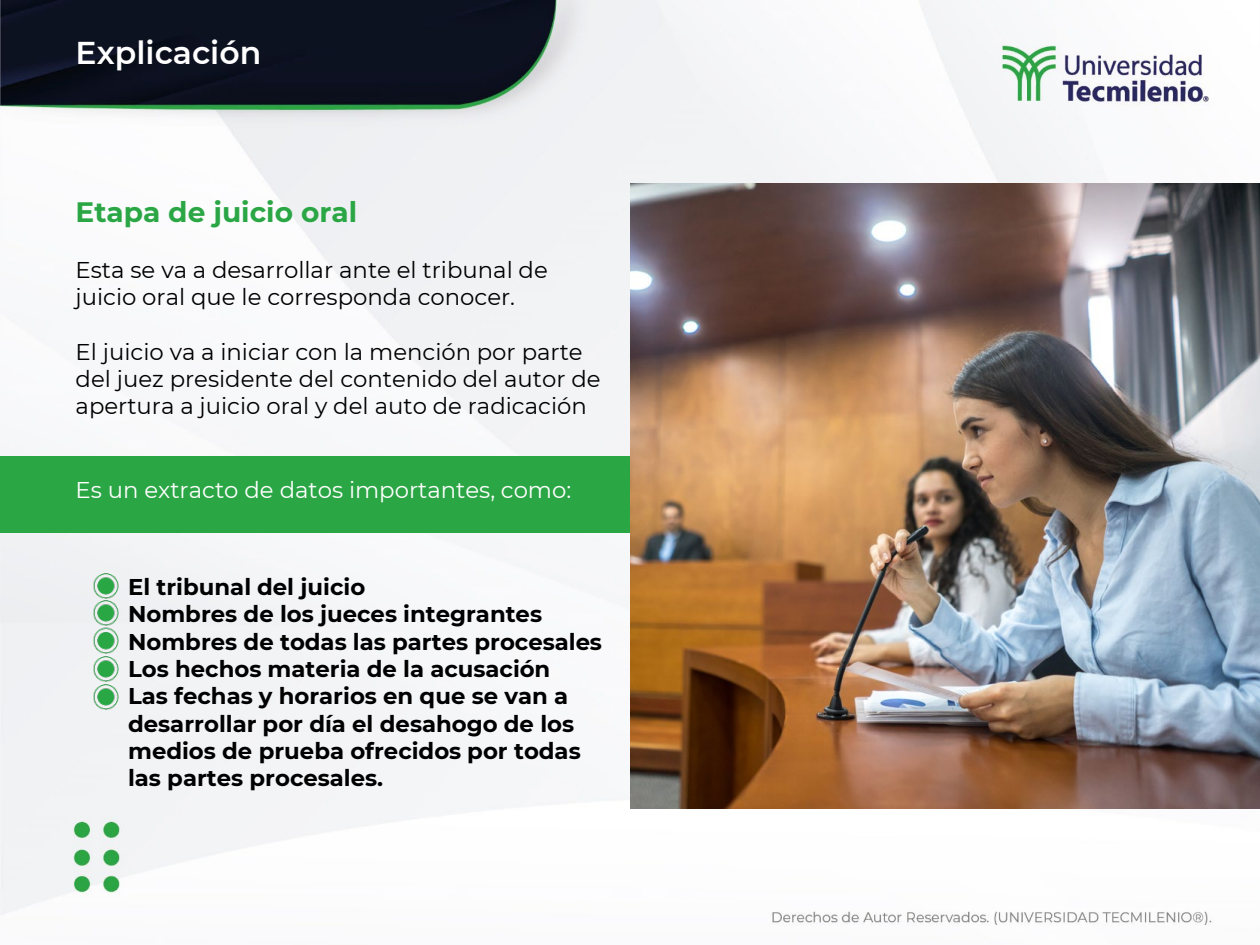
<style>
.page{position:relative;width:1260px;height:945px;background:#fff}
.page>*{position:absolute;margin:0;border:0;box-sizing:border-box;transform-origin:0 0}
.t1{font:600 31.5px "Montserrat";color:#fff}
.t2{font:700 28px "Montserrat";color:#2ba645}
.t3{font:700 22.75px/27.3px "Montserrat";color:#000}
.t4{font:22.75px/27.3px "Montserrat";color:#000}
.t5{font:22.75px "Montserrat";color:#fff}
</style>
<div class="page">
<img style="left:0;top:0;width:1260px;height:926px">
<div style="left:0;top:456px;width:630px;height:77px;background:#2ba645"></div>
<img style="left:630px;top:184px;width:630px;height:624px">
<div style="left:53px;top:551px;width:80px;height:28px;background:#f0f1f3"></div>
<img style="left:53px;top:579px;width:80px;height:27px">
<img style="left:53px;top:606px;width:80px;height:29px">
<img style="left:53px;top:635px;width:80px;height:27px">
<img style="left:53px;top:662px;width:80px;height:47px">
<h1 class="t1" style="left:76px;top:30px;width:187px">Explicación</h1>
<p class="t2" style="left:76px;top:192px;width:283px">Etapa de juicio oral</p>
<p class="t4" style="left:76px;top:255px;width:474px">Esta se va a desarrollar ante el tribunal de juicio oral que le corresponda conocer.</p>
<p class="t4" style="left:76px;top:337px;width:526px">El juicio va a iniciar con la mención por parte del juez presidente del contenido del autor de apertura a juicio oral y del auto de radicación</p>
<p class="t5" style="left:76px;top:474px;width:497px">Es un extracto de datos importantes, como:</p>
<p class="t3" style="left:128px;top:572px;width:475px">El tribunal del juicio<br>Nombres de los jueces integrantes<br>Nombres de todas las partes procesales<br>Los hechos materia de la acusación<br>Las fechas y horarios en que se van a desarrollar por día el desahogo de los medios de prueba ofrecidos por todas las partes procesales.</p>
</div>
